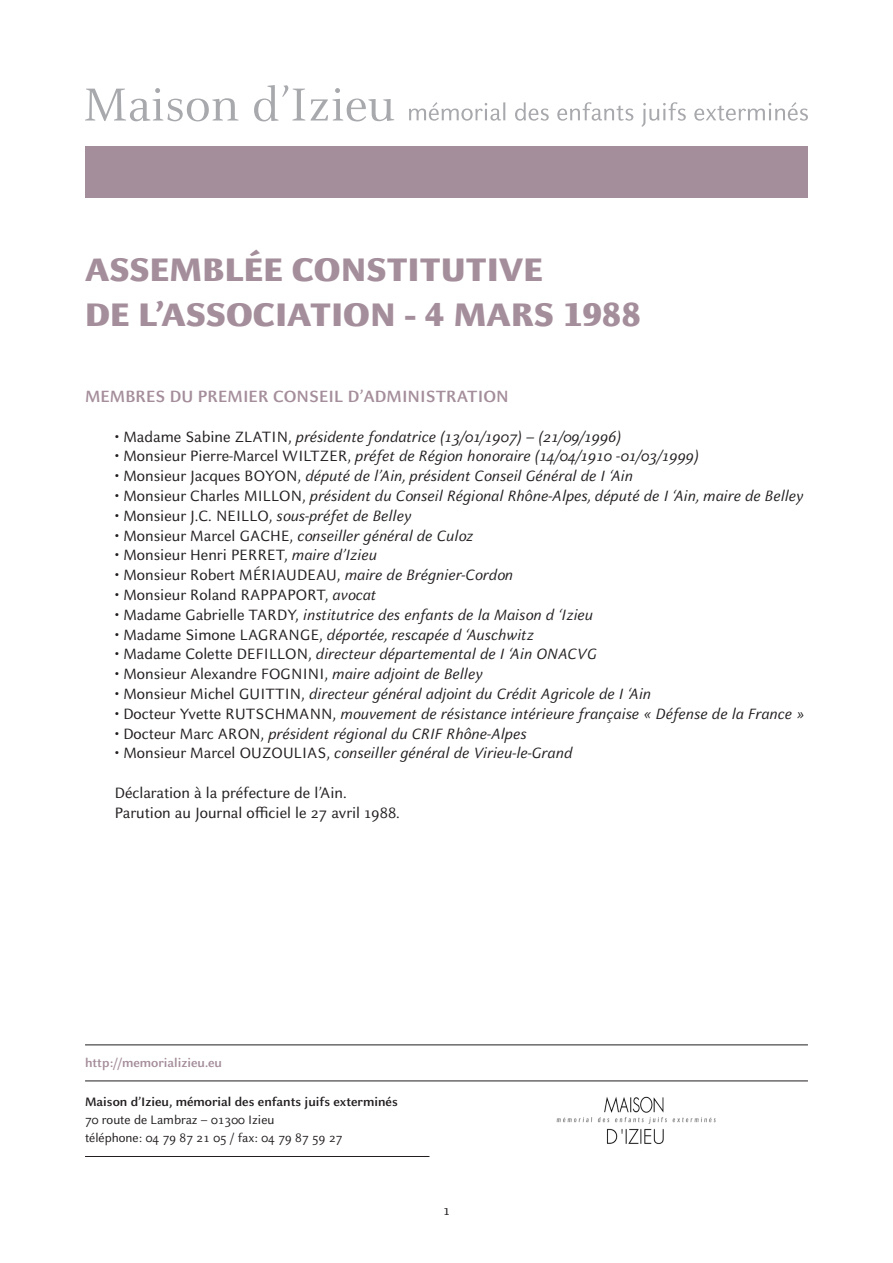
<style>
.page{position:relative;width:893px;height:1263px;background:#fff}
.page>*{position:absolute;margin:0;border:0;box-sizing:border-box;transform-origin:0 0}
.t1{font:900 36px "Celeste Sans Offc";color:#a58e9b}
.t2{font:700 18px "Celeste Sans";color:#a58e9b}
.t3{font:italic 16.5px "Celeste Sans Pro";color:#231f20}
.t4{font:16.5px "Celeste Sans Pro";color:#231f20}
.t5{font:15px "Celeste Sans";color:#231f20}
.t6{font:13.5px "Celeste Sans";color:#231f20}
.t7{font:700 13.5px "Celeste Sans";color:#231f20}
.t8{font:700 13.5px "Celeste Sans";color:#a58e9b}
.s1{font-style:normal}
.s2{font-style:italic}
</style>
<div class="page">
<svg style="left:85px;top:85px;width:309px;height:37px"></svg>
<svg style="left:409px;top:102px;width:399px;height:25px"></svg>
<div style="left:85px;top:147px;width:723px;height:51px;background:#a58e9b"></div>
<hr style="left:85px;top:1044px;width:723px;height:1px;background:#231f20">
<hr style="left:85px;top:1081px;width:723px;height:1px;background:#231f20">
<hr style="left:85px;top:1156px;width:344px;height:1px;background:#231f20">
<img style="left:556px;top:1096px;width:160px;height:48px">
<p class="t1" style="left:85px;top:249px;width:460px">ASSEMBLÉE CONSTITUTIVE</p>
<p class="t1" style="left:85px;top:294px;width:557px">DE L’ASSOCIATION - 4 MARS 1988</p>
<p class="t2" style="left:85px;top:385px;width:425px">MEMBRES DU PREMIER CONSEIL D’ADMINISTRATION</p>
<p class="t3" style="left:115px;top:426px;width:508px"><span class="s1">• Madame Sabine ZLATIN,</span> présidente fondatrice (13/01/1907) – (21/09/1996)</p>
<p class="t3" style="left:115px;top:446px;width:586px"><span class="s1">• Monsieur Pierre-Marcel WILTZER,</span> préfet de Région honoraire (14/04/1910 -01/03/1999)</p>
<p class="t3" style="left:115px;top:465px;width:520px"><span class="s1">• Monsieur Jacques BOYON,</span> député de l’Ain, président Conseil Général de I ‘Ain</p>
<p class="t3" style="left:115px;top:485px;width:690px"><span class="s1">• Monsieur Charles MILLON,</span> président du Conseil Régional Rhône-Alpes, député de I ‘Ain, maire de Belley</p>
<p class="t4" style="left:115px;top:505px;width:298px">• Monsieur J.C. NEILLO, <span class="s2">sous-préfet de Belley</span></p>
<p class="t3" style="left:115px;top:525px;width:360px"><span class="s1">• Monsieur Marcel GACHE,</span> conseiller général de Culoz</p>
<p class="t4" style="left:115px;top:545px;width:264px">• Monsieur Henri PERRET, <span class="s2">maire d’Izieu</span></p>
<p class="t4" style="left:115px;top:565px;width:400px">• Monsieur Robert MÉRIAUDEAU, <span class="s2">maire de Brégnier-Cordon</span></p>
<p class="t4" style="left:115px;top:584px;width:263px">• Monsieur Roland RAPPAPORT, <span class="s2">avocat</span></p>
<p class="t3" style="left:115px;top:604px;width:480px"><span class="s1">• Madame Gabrielle TARDY,</span> institutrice des enfants de la Maison d ‘Izieu</p>
<p class="t3" style="left:115px;top:624px;width:421px"><span class="s1">• Madame Simone LAGRANGE,</span> déportée, rescapée d ‘Auschwitz</p>
<p class="t3" style="left:115px;top:644px;width:483px"><span class="s1">• Madame Colette DEFILLON,</span> directeur départemental de I ‘Ain ONACVG</p>
<p class="t4" style="left:115px;top:664px;width:370px">• Monsieur Alexandre FOGNINI, <span class="s2">maire adjoint de Belley</span></p>
<p class="t3" style="left:115px;top:683px;width:538px"><span class="s1">• Monsieur Michel GUITTIN,</span> directeur général adjoint du Crédit Agricole de I ‘Ain</p>
<p class="t3" style="left:115px;top:703px;width:691px"><span class="s1">• Docteur Yvette RUTSCHMANN,</span> mouvement de résistance intérieure française « Défense de la France »</p>
<p class="t3" style="left:115px;top:723px;width:413px"><span class="s1">• Docteur Marc ARON,</span> président régional du CRIF Rhône-Alpes</p>
<p class="t3" style="left:115px;top:743px;width:459px"><span class="s1">• Monsieur Marcel OUZOULIAS,</span> conseiller général de Virieu-le-Grand</p>
<p class="t4" style="left:115px;top:782px;width:233px">Déclaration à la préfecture de l’Ain.</p>
<p class="t4" style="left:115px;top:802px;width:287px">Parution au Journal officiel le 27 avril 1988.</p>
<p class="t8" style="left:85px;top:1054px;width:139px">http://memorializieu.eu</p>
<p class="t7" style="left:85px;top:1093px;width:314px">Maison d’Izieu, mémorial des enfants juifs exterminés</p>
<p class="t6" style="left:85px;top:1111px;width:191px">70 route de Lambraz – 01300 Izieu</p>
<p class="t6" style="left:85px;top:1129px;width:259px">téléphone: 04 79 87 21 05 / fax: 04 79 87 59 27</p>
<p class="t5" style="left:443px;top:1201px;width:9px">1</p>
</div>
